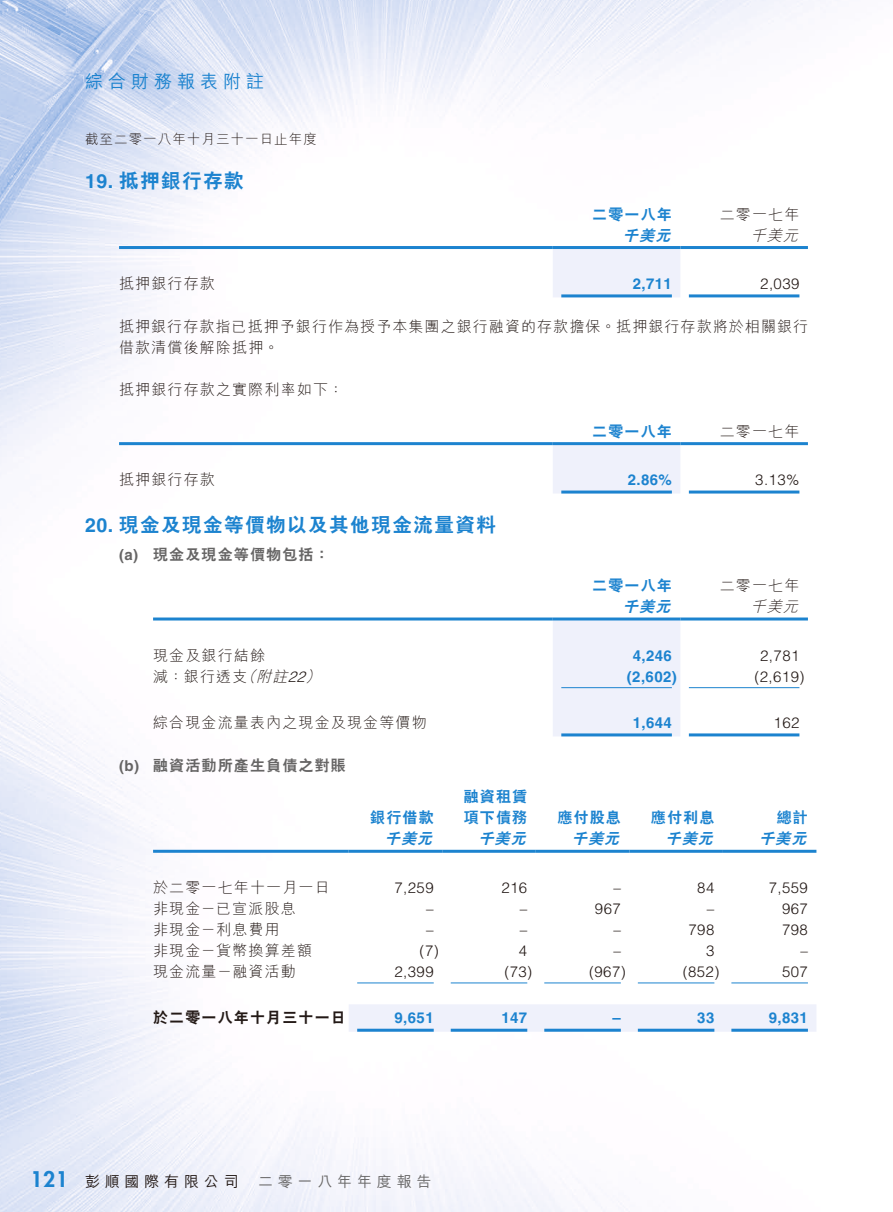
<style>
.page{position:relative;width:893px;height:1212px;background:#fff}
.page>*{position:absolute;margin:0;border:0;box-sizing:border-box;transform-origin:0 0}
.t1{font:800 21px "Futura Std";color:#1c83cf}
.t2{font:800 19.5px "C Hei 2 HK";letter-spacing:.08em;color:#1c83cf}
.t3{font:500 18px "M Hei HK";letter-spacing:.28em;color:#1c83cf}
.t4{font:300 15px/21px "M Hei HK";letter-spacing:.08em;color:#231916}
.t5{font:300 15px "Helvetica LT Std";letter-spacing:.03em;color:#231916}
.t6{font:700 15px "Helvetica LT Std";letter-spacing:.03em;color:#1c83cf}
.t7{font:800 15px "C Hei 2 HK";letter-spacing:.08em;color:#1c83cf}
.t8{font:800 15px "C Hei 2 HK";letter-spacing:.08em;color:#666565}
.t9{font:italic 800 15px "C Hei 2 HK";color:#1c83cf}
.t10{font:800 15px "C Hei 2 HK";letter-spacing:.08em;color:#231916}
.t11{font:italic 300 15px "M Hei HK";color:#231916}
.t12{font:500 15px "M Hei HK";letter-spacing:.32em;color:#666565}
.t13{font:500 15px "M Hei HK";letter-spacing:.32em;color:#231916}
.t14{font:700 15px "Helvetica LT Std";color:#666565}
.t15{font:italic 300 15px "Helvetica LT Std";color:#231916}
.t16{font:300 13.5px "M Hei HK";letter-spacing:.08em;color:#231916}
.s1{font-family:"Helvetica LT Std";font-weight:700}
</style>
<div class="page">
<img style="left:0;top:0;width:820px;height:1212px">
<div style="left:553px;top:249px;width:127px;height:48px;background:#eff1fb"></div>
<hr style="left:119px;top:246px;width:434px;height:3px;background:#1c83cf">
<hr style="left:553px;top:246px;width:127px;height:3px;background:#1c83cf">
<hr style="left:680px;top:246px;width:128px;height:3px;background:#1c83cf">
<hr style="left:561px;top:294px;width:111px;height:3px;background:#1c83cf">
<hr style="left:689px;top:294px;width:110px;height:3px;background:#1c83cf">
<div style="left:553px;top:445px;width:127px;height:48px;background:#eff1fb"></div>
<hr style="left:119px;top:442px;width:434px;height:3px;background:#1c83cf">
<hr style="left:553px;top:442px;width:127px;height:3px;background:#1c83cf">
<hr style="left:680px;top:442px;width:128px;height:3px;background:#1c83cf">
<hr style="left:561px;top:490px;width:111px;height:3px;background:#1c83cf">
<hr style="left:689px;top:490px;width:110px;height:3px;background:#1c83cf">
<div style="left:553px;top:620px;width:127px;height:116px;background:#eff1fb"></div>
<hr style="left:153px;top:617px;width:400px;height:3px;background:#1c83cf">
<hr style="left:553px;top:617px;width:127px;height:3px;background:#1c83cf">
<hr style="left:680px;top:617px;width:128px;height:3px;background:#1c83cf">
<hr style="left:561px;top:687px;width:111px;height:1px;background:#1c83cf">
<hr style="left:689px;top:687px;width:110px;height:1px;background:#1c83cf">
<hr style="left:561px;top:733px;width:111px;height:3px;background:#1c83cf">
<hr style="left:689px;top:733px;width:110px;height:3px;background:#1c83cf">
<div style="left:349px;top:1004px;width:467px;height:28px;background:#eff1fb"></div>
<hr style="left:153px;top:850px;width:196px;height:3px;background:#1c83cf">
<hr style="left:349px;top:850px;width:93px;height:3px;background:#1c83cf">
<hr style="left:442px;top:850px;width:94px;height:3px;background:#1c83cf">
<hr style="left:536px;top:850px;width:93px;height:3px;background:#1c83cf">
<hr style="left:629px;top:850px;width:94px;height:3px;background:#1c83cf">
<hr style="left:723px;top:850px;width:93px;height:3px;background:#1c83cf">
<hr style="left:357px;top:982px;width:77px;height:1px;background:#1c83cf">
<hr style="left:451px;top:982px;width:76px;height:1px;background:#1c83cf">
<hr style="left:544px;top:982px;width:77px;height:1px;background:#1c83cf">
<hr style="left:638px;top:982px;width:76px;height:1px;background:#1c83cf">
<hr style="left:731px;top:982px;width:77px;height:1px;background:#1c83cf">
<hr style="left:357px;top:1029px;width:77px;height:3px;background:#1c83cf">
<hr style="left:451px;top:1029px;width:76px;height:3px;background:#1c83cf">
<hr style="left:544px;top:1029px;width:77px;height:3px;background:#1c83cf">
<hr style="left:638px;top:1029px;width:76px;height:3px;background:#1c83cf">
<hr style="left:731px;top:1029px;width:77px;height:3px;background:#1c83cf">
<p class="t3" style="left:85px;top:69px;width:181px">綜合財務報表附註</p>
<p class="t16" style="left:85px;top:129px;width:233px">截至二零一八年十月三十一日止年度</p>
<h2 class="t2" style="left:85px;top:167px;width:160px"><span class="s1">19.</span> 抵押銀行存款</h2>
<p class="t7" style="left:592px;top:204px;width:81px">二零一八年</p>
<p class="t9" style="left:623px;top:225px;width:54px">千美元</p>
<p class="t4" style="left:720px;top:203px;width:81px">二零一七年</p>
<p class="t11" style="left:750px;top:225px;width:54px">千美元</p>
<p class="t4" style="left:119px;top:273px;width:97px">抵押銀行存款</p>
<p class="t4" style="left:119px;top:315px;width:691px">抵押銀行存款指已抵押予銀行作為授予本集團之銀行融資的存款擔保。抵押銀行存款將於相關銀行借款清償後解除抵押。</p>
<p class="t4" style="left:119px;top:378px;width:226px">抵押銀行存款之實際利率如下：</p>
<p class="t4" style="left:720px;top:420px;width:81px">二零一七年</p>
<p class="t6" style="left:633px;top:275px;width:41px">2,711</p>
<p class="t5" style="left:760px;top:274px;width:41px">2,039</p>
<p class="t7" style="left:592px;top:421px;width:81px">二零一八年</p>
<p class="t4" style="left:119px;top:469px;width:97px">抵押銀行存款</p>
<h2 class="t2" style="left:85px;top:512px;width:412px"><span class="s1">20.</span> 現金及現金等價物以及其他現金流量資料</h2>
<p class="t8" style="left:153px;top:544px;width:177px">現金及現金等價物包括：</p>
<p class="t14" style="left:119px;top:545px;width:21px">a( )</p>
<p class="t6" style="left:628px;top:471px;width:46px">2.86%</p>
<p class="t5" style="left:755px;top:470px;width:46px">3.13%</p>
<p class="t7" style="left:592px;top:576px;width:81px">二零一八年</p>
<p class="t4" style="left:720px;top:575px;width:81px">二零一七年</p>
<p class="t9" style="left:623px;top:597px;width:54px">千美元</p>
<p class="t11" style="left:750px;top:596px;width:54px">千美元</p>
<p class="t4" style="left:153px;top:644px;width:114px">現金及銀行結餘</p>
<p class="t6" style="left:633px;top:646px;width:41px">4,246</p>
<p class="t5" style="left:760px;top:646px;width:41px">2,781</p>
<p class="t11" style="left:241px;top:665px;width:22px">（</p>
<p class="t11" style="left:305px;top:665px;width:22px">(</p>
<p class="t11" style="left:256px;top:665px;width:38px">附註</p>
<p class="t4" style="left:153px;top:665px;width:96px">減：銀行透支</p>
<p class="t15" style="left:288px;top:667px;width:24px">22</p>
<p class="t6" style="left:627px;top:667px;width:52px">)2,602(</p>
<p class="t5" style="left:754px;top:667px;width:52px">)2,619(</p>
<p class="t14" style="left:119px;top:756px;width:21px">b( )</p>
<p class="t4" style="left:153px;top:711px;width:275px">綜合現金流量表內之現金及現金等價物</p>
<p class="t8" style="left:153px;top:755px;width:194px">融資活動所產生負債之對賬</p>
<p class="t6" style="left:633px;top:714px;width:41px">1,644</p>
<p class="t5" style="left:774px;top:713px;width:27px">162</p>
<p class="t7" style="left:464px;top:787px;width:65px">融資租賃</p>
<p class="t7" style="left:370px;top:808px;width:65px">銀行借款</p>
<p class="t7" style="left:464px;top:808px;width:65px">項下債務</p>
<p class="t7" style="left:557px;top:808px;width:65px">應付股息</p>
<p class="t7" style="left:651px;top:808px;width:65px">應付利息</p>
<p class="t7" style="left:777px;top:808px;width:33px">總計</p>
<p class="t9" style="left:385px;top:829px;width:54px">千美元</p>
<p class="t9" style="left:478px;top:829px;width:54px">千美元</p>
<p class="t9" style="left:572px;top:829px;width:54px">千美元</p>
<p class="t9" style="left:665px;top:829px;width:54px">千美元</p>
<p class="t9" style="left:759px;top:829px;width:54px">千美元</p>
<p class="t4" style="left:153px;top:876px;width:178px">於二零一七年十一月一日</p>
<p class="t5" style="left:394px;top:878px;width:41px">7,259</p>
<p class="t5" style="left:501px;top:878px;width:27px">216</p>
<p class="t5" style="left:613px;top:878px;width:9px">–</p>
<p class="t5" style="left:697px;top:878px;width:19px">84</p>
<p class="t5" style="left:769px;top:878px;width:41px">7,559</p>
<p class="t4" style="left:153px;top:897px;width:144px">非現金－已宣派股息</p>
<p class="t5" style="left:426px;top:899px;width:9px">–</p>
<p class="t5" style="left:520px;top:899px;width:9px">–</p>
<p class="t5" style="left:595px;top:899px;width:27px">967</p>
<p class="t5" style="left:707px;top:899px;width:9px">–</p>
<p class="t5" style="left:782px;top:899px;width:27px">967</p>
<p class="t4" style="left:153px;top:918px;width:128px">非現金－利息費用</p>
<p class="t5" style="left:426px;top:920px;width:9px">–</p>
<p class="t5" style="left:520px;top:920px;width:9px">–</p>
<p class="t5" style="left:613px;top:920px;width:9px">–</p>
<p class="t5" style="left:688px;top:920px;width:27px">798</p>
<p class="t5" style="left:782px;top:920px;width:27px">798</p>
<p class="t4" style="left:153px;top:939px;width:161px">非現金－貨幣換算差額</p>
<p class="t5" style="left:420px;top:941px;width:21px">(7)</p>
<p class="t5" style="left:519px;top:941px;width:10px">4</p>
<p class="t5" style="left:613px;top:941px;width:9px">–</p>
<p class="t5" style="left:706px;top:941px;width:10px">3</p>
<p class="t5" style="left:800px;top:941px;width:9px">–</p>
<p class="t4" style="left:153px;top:960px;width:144px">現金流量－融資活動</p>
<p class="t5" style="left:394px;top:962px;width:41px">2,399</p>
<p class="t5" style="left:504px;top:962px;width:29px">)73(</p>
<p class="t5" style="left:589px;top:962px;width:38px">)967(</p>
<p class="t5" style="left:683px;top:962px;width:38px">)852(</p>
<p class="t5" style="left:782px;top:962px;width:27px">507</p>
<p class="t10" style="left:153px;top:1008px;width:194px">於二零一八年十月三十一日</p>
<p class="t6" style="left:394px;top:1009px;width:41px">9,651</p>
<p class="t6" style="left:501px;top:1009px;width:27px">147</p>
<p class="t6" style="left:612px;top:1009px;width:10px">–</p>
<p class="t6" style="left:697px;top:1009px;width:19px">33</p>
<p class="t6" style="left:769px;top:1009px;width:41px">9,831</p>
<h1 class="t1" style="left:30px;top:1166px;width:39px">121</h1>
<p class="t13" style="left:85px;top:1171px;width:155px">彭順國際有限公司</p>
<p class="t12" style="left:258px;top:1171px;width:175px">二零一八年年度報告</p>
</div>
